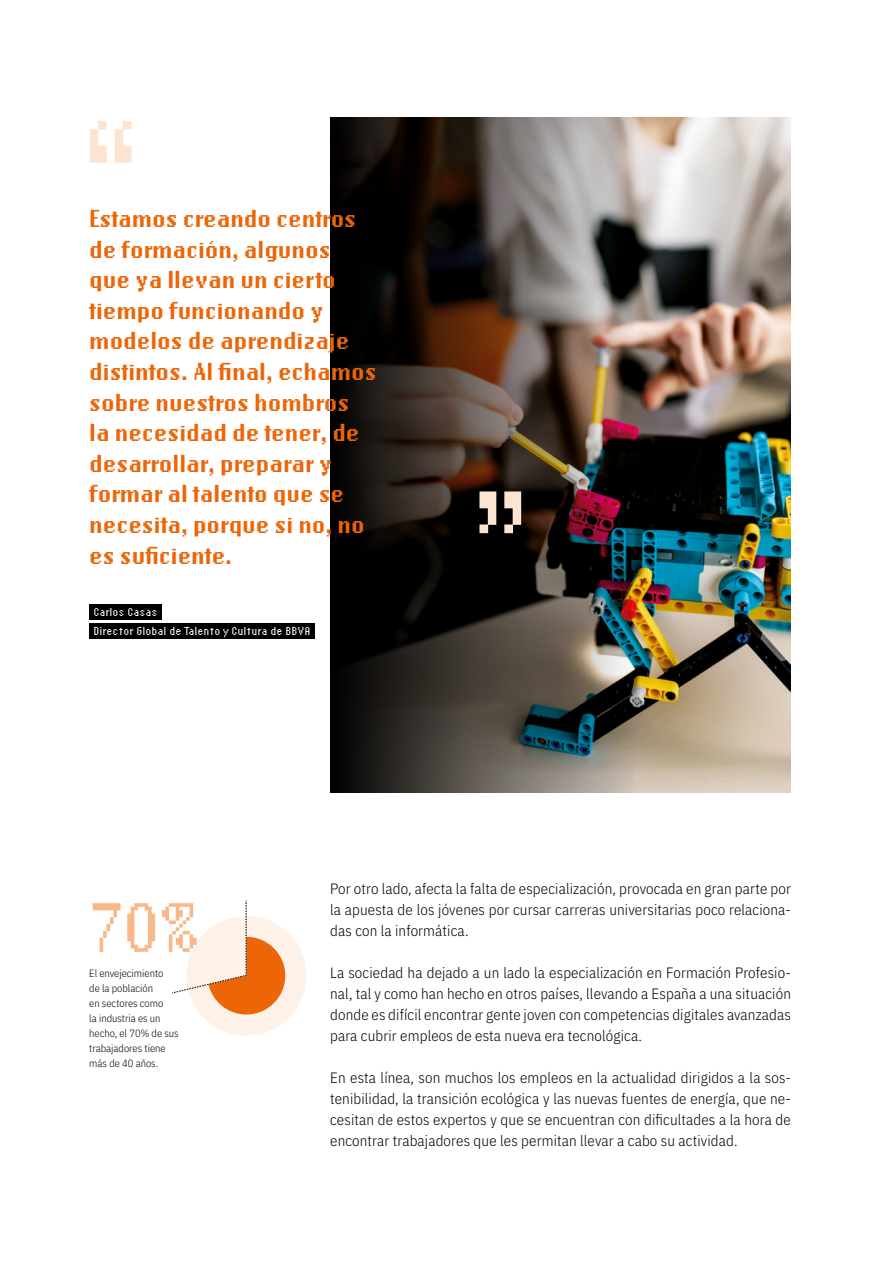
<style>
.page{position:relative;width:893px;height:1263px;background:#fff}
.page>*{position:absolute;margin:0;border:0;box-sizing:border-box;transform-origin:0 0}
.t1{font:72.75px "Lo Res 21 OT Serif";color:#f8b887}
.t2{font:700 25.5px/30.6px "Lo Res 15 OT";color:#ec6608}
.t3{font:300 15px/21px "IBM Plex Sans Cond";letter-spacing:.01em;color:#000;text-align:justify}
.t4{font:condensed 12px/19.2px "Lo Res 12 OT";color:#fff}
.t5{font:300 10.5px/15px "IBM Plex Sans Cond";color:#000}
</style>
<div class="page">
<img style="left:635px;top:117px;width:156px;height:675px">
<svg style="left:330px;top:117px;width:305px;height:675px;background:#3d3631"></svg>
<svg style="left:90px;top:121px;width:41px;height:42px"></svg>
<svg style="left:479px;top:491px;width:42px;height:42px;background:#8e8074"></svg>
<div style="left:89px;top:604px;width:73px;height:15px;background:#000"></div>
<div style="left:89px;top:623px;width:226px;height:15px;background:#000"></div>
<div style="left:187px;top:916px;width:119px;height:119px;background:#fef1e8;border-radius:50%"></div>
<svg style="left:172px;top:900px;width:113px;height:114px"></svg>
<p class="t2" style="left:89px;top:202px;width:289px">Estamos creando centros de formación, algunos que ya llevan un cierto tiempo funcionando y modelos de aprendizaje distintos. Al final, echamos sobre nuestros hombros<br>la necesidad de tener, de desarrollar, preparar y formar al talento que se necesita, porque si no, no es suficiente.</p>
<p class="t4" style="left:94px;top:602px;width:219px">Carlos Casas<br>Director Global de Talento y Cultura de BBVA</p>
<h1 class="t1" style="left:89px;top:886px;width:112px">70%</h1>
<p class="t5" style="left:89px;top:965px;width:91px">El envejecimiento<br>de la población<br>en sectores como<br>la industria es un hecho, el 70% de sus trabajadores tiene más de 40 años.</p>
<p class="t3" style="left:330px;top:877px;width:462px">Por otro lado, afecta la falta de especialización, provocada en gran parte por la apuesta de los jóvenes por cursar carreras universitarias poco relaciona&shy;das con la informática.</p>
<p class="t3" style="left:330px;top:961px;width:462px">La sociedad ha dejado a un lado la especialización en Formación Profesio&shy;nal, tal y como han hecho en otros países, llevando a España a una situación donde es difícil encontrar gente joven con competencias digitales avanzadas para cubrir empleos de esta nueva era tecnológica.</p>
<p class="t3" style="left:330px;top:1066px;width:462px">En esta línea, son muchos los empleos en la actualidad dirigidos a la sos&shy;tenibilidad, la transición ecológica y las nuevas fuentes de energía, que ne&shy;cesitan de estos expertos y que se encuentran con dificultades a la hora de encontrar trabajadores que les permitan llevar a cabo su actividad.</p>
</div>
